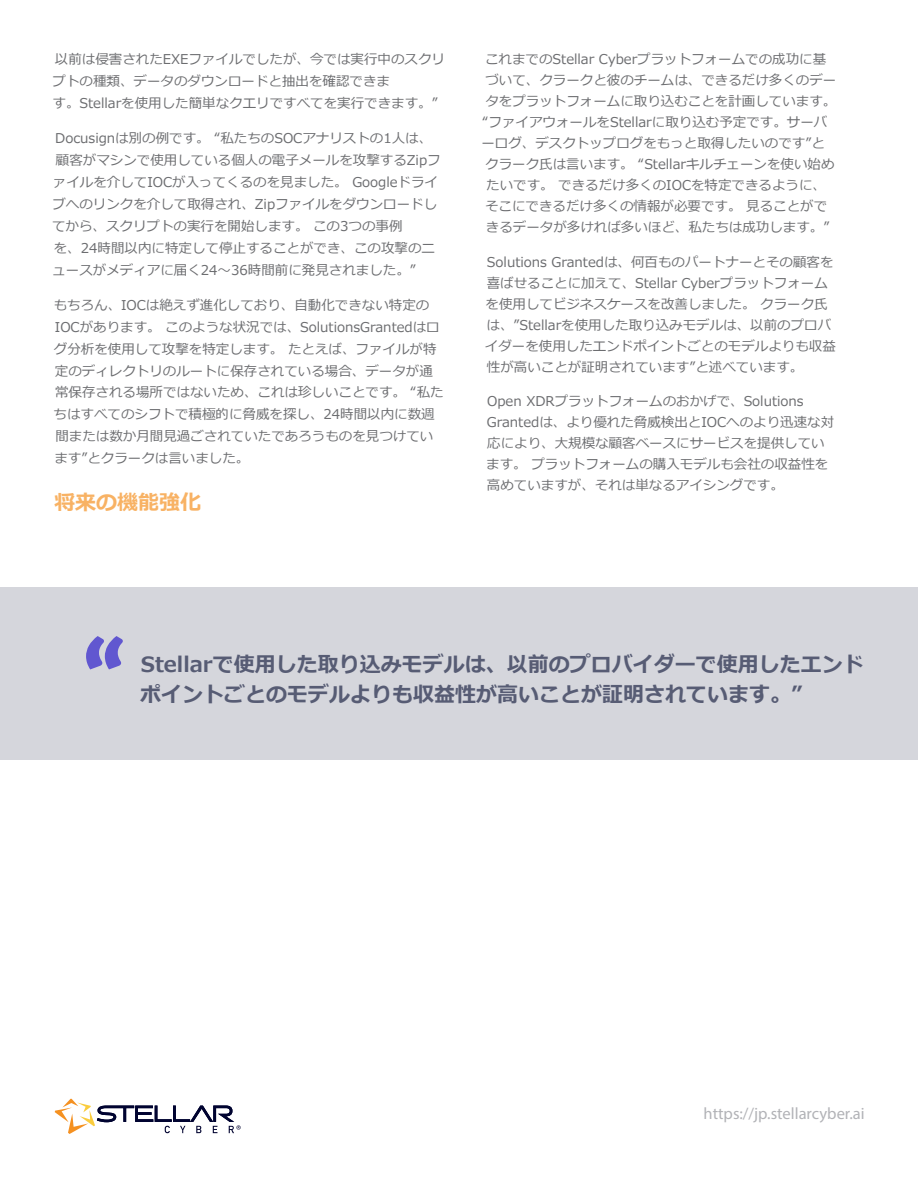
<style>
.page{position:relative;width:918px;height:1188px;background:#fff}
.page>*{position:absolute;margin:0;border:0;box-sizing:border-box;transform-origin:0 0}
.t1{font:900 105px "Lato";color:#6157d0}
.t2{font:700 21px "Meiryo";color:#575c74}
.t3{font:700 21px "Meiryo";color:#f8b264}
.t4{font:16.5px "Myriad Pro";color:#b2b3b7}
.t5{font:13.5px/21.9px "Meiryo";color:#6c6d70}
</style>
<div class="page">
<svg style="left:55px;top:1099px;width:186px;height:35px"></svg>
<div style="left:0;top:588px;width:918px;height:172px;background:#d5d6dc"></div>
<p class="t5" style="left:53px;top:49px;width:394px">以前は侵害されたEXEファイルでしたが、今では実行中のスクリプトの種類、データのダウンロードと抽出を確認できま<br>す。Stellarを使用した簡単なクエリですべてを実行できます。”</p>
<p class="t5" style="left:52px;top:128px;width:390px">Docusignは別の例です。 “私たちのSOCアナリストの1人は、顧客がマシンで使用している個人の電子メールを攻撃するZipファイルを介してIOCが入ってくるのを見ました。 Googleドライブへのリンクを介して取得され、Zipファイルをダウンロードしてから、スクリプトの実行を開始します。 この3つの事例<br>を、24時間以内に特定して停止することができ、この攻撃のニュースがメディアに届く24〜36時間前に発見されました。”</p>
<p class="t5" style="left:54px;top:295px;width:392px">もちろん、IOCは絶えず進化しており、自動化できない特定の<br>IOCがあります。 このような状況では、SolutionsGrantedはログ分析を使用して攻撃を特定します。 たとえば、ファイルが特定のディレクトリのルートに保存されている場合、データが通常保存される場所ではないため、これは珍しいことです。 “私たちはすべてのシフトで積極的に脅威を探し、24時間以内に数週間または数か月間見過ごされていたであろうものを見つけています”とクラークは言いました。</p>
<p class="t3" style="left:54px;top:488px;width:148px">将来の機能強化</p>
<p class="t5" style="left:485px;top:49px;width:343px">これまでのStellar Cyberプラットフォームでの成功に基</p>
<p class="t5" style="left:485px;top:70px;width:353px">づいて、クラークと彼のチームは、できるだけ多くのデー</p>
<p class="t5" style="left:485px;top:91px;width:353px">タをプラットフォームに取り込むことを計画しています。</p>
<p class="t5" style="left:483px;top:112px;width:346px">“ファイアウォールをStellarに取り込む予定です。サーバ</p>
<p class="t5" style="left:481px;top:133px;width:345px">ーログ、デスクトップログをもっと取得したいのです”と</p>
<p class="t5" style="left:485px;top:154px;width:351px">クラーク氏は言います。 “Stellarキルチェーンを使い始め</p>
<p class="t5" style="left:486px;top:175px;width:341px">たいです。 できるだけ多くのIOCを特定できるように、</p>
<p class="t5" style="left:485px;top:196px;width:344px">そこにできるだけ多くの情報が必要です。 見ることがで</p>
<p class="t5" style="left:486px;top:217px;width:345px">きるデータが多ければ多いほど、私たちは成功します。”</p>
<p class="t5" style="left:485px;top:252px;width:353px;line-height:21px">Solutions Grantedは、何百ものパートナーとその顧客を喜ばせることに加えて、Stellar Cyberプラットフォームを使用してビジネスケースを改善しました。 クラーク氏は、”Stellarを使用した取り込みモデルは、以前のプロバイダーを使用したエンドポイントごとのモデルよりも収益性が高いことが証明されています”と述べています。</p>
<p class="t5" style="left:486px;top:392px;width:349px;line-height:21px">Open XDRプラットフォームのおかげで、Solutions<br>Grantedは、より優れた脅威検出とIOCへのより迅速な対応により、大規模な顧客ベースにサービスを提供しています。 プラットフォームの購入モデルも会社の収益性を高めていますが、それは単なるアイシングです。</p>
<p class="t1" style="left:82px;top:619px;width:45px">“</p>
<p class="t2" style="left:141px;top:649px;width:724px">Stellarで使用した取り込みモデルは、以前のプロバイダーで使用したエンド</p>
<p class="t2" style="left:140px;top:679px;width:664px">ポイントごとのモデルよりも収益性が高いことが証明されています。”</p>
<p class="t4" style="left:704px;top:1103px;width:163px">https://jp.stellarcyber.ai</p>
</div>
